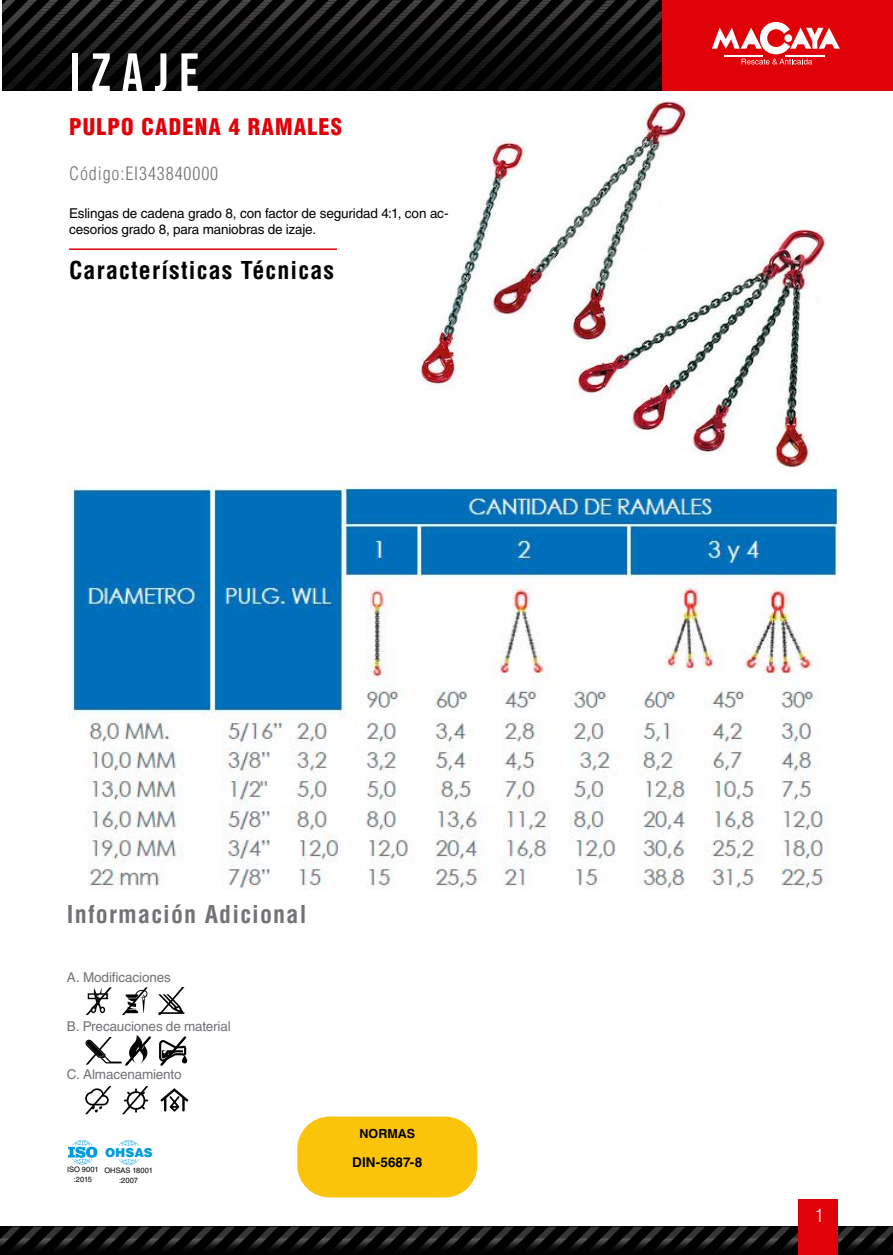
<style>
.page{position:relative;width:893px;height:1255px;background:#fff}
.page>*{position:absolute;margin:0;border:0;box-sizing:border-box;transform-origin:0 0}
.t1{font:54px "Bebas Neue";letter-spacing:.2em;color:#fff}
.t2{font:700 condensed 24px "Helvetica LT Std";letter-spacing:.05em;color:#000}
.t3{font:700 condensed 24px "Helvetica LT Std";letter-spacing:.05em;color:#727277}
.t4{font:900 condensed 22.5px "Helvetica LT Std";letter-spacing:.05em;color:#e00209}
.t5{font:300 condensed 18px "Helvetica LT Std";letter-spacing:.05em;color:#727277}
.t6{font:300 condensed 18px "Helvetica LT Std";color:#fff}
.t7{font:13.5px/16.2px "Helvetica LT Std";letter-spacing:-.01em;color:#000}
.t8{font:13.5px "Helvetica LT Std";letter-spacing:-.01em;color:#727277}
.t9{font:700 13.5px "Helvetica LT Std";color:#000}
.t10{font:700 12.6px "Helvetica LT Std";color:#010001}
.t11{font:900 12.3px "Helvetica LT Std";color:#009cde}
.t12{font:7.5px/10.5px "Helvetica LT Std";letter-spacing:-.005em;color:#000;text-align:center}
</style>
<div class="page">
<div style="left:662px;top:0;width:231px;height:90px;background:#e00209"></div>
<svg style="left:2px;top:0;width:660px;height:91px;background:#0f0e0e"></svg>
<img style="left:0;top:1226px;width:18px;height:28px">
<img style="left:18px;top:1226px;width:22px;height:28px">
<img style="left:40px;top:1226px;width:21px;height:28px">
<img style="left:61px;top:1226px;width:22px;height:28px">
<img style="left:83px;top:1226px;width:21px;height:28px">
<img style="left:104px;top:1226px;width:22px;height:28px">
<img style="left:126px;top:1226px;width:21px;height:28px">
<img style="left:147px;top:1226px;width:21px;height:28px">
<img style="left:168px;top:1226px;width:22px;height:28px">
<img style="left:190px;top:1226px;width:21px;height:28px">
<img style="left:211px;top:1226px;width:22px;height:28px">
<img style="left:233px;top:1226px;width:21px;height:28px">
<img style="left:254px;top:1226px;width:22px;height:28px">
<img style="left:276px;top:1226px;width:21px;height:28px">
<img style="left:297px;top:1226px;width:21px;height:28px">
<img style="left:318px;top:1226px;width:22px;height:28px">
<img style="left:340px;top:1226px;width:21px;height:28px">
<img style="left:361px;top:1226px;width:22px;height:28px">
<img style="left:383px;top:1226px;width:21px;height:28px">
<img style="left:404px;top:1226px;width:22px;height:28px">
<img style="left:426px;top:1226px;width:21px;height:28px">
<img style="left:447px;top:1226px;width:22px;height:28px">
<img style="left:469px;top:1226px;width:21px;height:28px">
<img style="left:490px;top:1226px;width:21px;height:28px">
<img style="left:511px;top:1226px;width:22px;height:28px">
<img style="left:533px;top:1226px;width:21px;height:28px">
<img style="left:554px;top:1226px;width:22px;height:28px">
<img style="left:576px;top:1226px;width:21px;height:28px">
<img style="left:597px;top:1226px;width:22px;height:28px">
<img style="left:619px;top:1226px;width:21px;height:28px">
<img style="left:640px;top:1226px;width:20px;height:28px">
<img style="left:660px;top:1226px;width:21px;height:28px">
<img style="left:681px;top:1226px;width:22px;height:28px">
<img style="left:703px;top:1226px;width:21px;height:28px">
<img style="left:724px;top:1226px;width:21px;height:28px">
<img style="left:745px;top:1226px;width:22px;height:28px">
<img style="left:767px;top:1226px;width:21px;height:28px">
<img style="left:788px;top:1226px;width:11px;height:28px">
<img style="left:838px;top:1226px;width:15px;height:28px">
<img style="left:853px;top:1226px;width:40px;height:28px">
<img style="left:874px;top:1244px;width:19px;height:10px">
<div style="left:799px;top:1199px;width:39px;height:55px;background:#e00209"></div>
<svg style="left:85px;top:1086px;width:26px;height:28px"></svg>
<svg style="left:122px;top:1086px;width:26px;height:28px"></svg>
<svg style="left:160px;top:1088px;width:28px;height:23px"></svg>
<svg style="left:86px;top:987px;width:26px;height:28px"></svg>
<svg style="left:122px;top:987px;width:26px;height:28px"></svg>
<svg style="left:158px;top:987px;width:26px;height:28px"></svg>
<svg style="left:712px;top:22px;width:128px;height:42px"></svg>
<hr style="left:724px;top:55px;width:39px;height:1px;background:#fff">
<hr style="left:785px;top:55px;width:39px;height:1px;background:#fff">
<svg style="left:68px;top:1140px;width:29px;height:24px"></svg>
<svg style="left:119px;top:1140px;width:20px;height:5px"></svg>
<svg style="left:118px;top:1159px;width:21px;height:5px"></svg>
<div style="left:297px;top:1116px;width:180px;height:81px;background:#fac40b;border-radius:32px"></div>
<img style="left:419px;top:102px;width:408px;height:366px">
<hr style="left:69px;top:248px;width:268px;height:2px;background:#e00209">
<svg style="left:85px;top:1035px;width:66px;height:30px"></svg>
<svg style="left:159px;top:1036px;width:27px;height:29px"></svg>
<img style="left:68px;top:480px;width:770px;height:409px">
<h1 class="t1" style="left:70px;top:42px;width:130px">IZAJE</h1>
<h3 class="t4" style="left:69px;top:113px;width:275px">PULPO CADENA 4 RAMALES</h3>
<h3 class="t5" style="left:69px;top:163px;width:151px">Código:EI343840000</h3>
<p class="t7" style="left:69px;top:205px;width:381px">Eslingas de cadena grado 8, con factor de seguridad 4:1, con ac&shy;cesorios grado 8, para maniobras de izaje.</p>
<h2 class="t2" style="left:69px;top:256px;width:267px">Características Técnicas</h2>
<h2 class="t3" style="left:67px;top:898px;width:241px">Información Adicional</h2>
<p class="t8" style="left:67px;top:969px;width:106px">A. Modificaciones</p>
<p class="t8" style="left:67px;top:1018px;width:165px">B. Precauciones de material</p>
<p class="t8" style="left:67px;top:1066px;width:116px">C. Almacenamiento</p>
<p class="t11" style="left:105px;top:1144px;width:49px">OHSAS</p>
<p class="t12" style="left:104px;top:1164px;width:50px">OHSAS 18001 :2007</p>
<p class="t12" style="left:67px;top:1163px;width:33px">ISO 9001 :2015</p>
<p class="t10" style="left:360px;top:1125px;width:57px">NORMAS</p>
<p class="t9" style="left:352px;top:1153px;width:71px">DIN-5687-8</p>
<h3 class="t6" style="left:815px;top:1204px;width:9px">1</h3>
</div>
